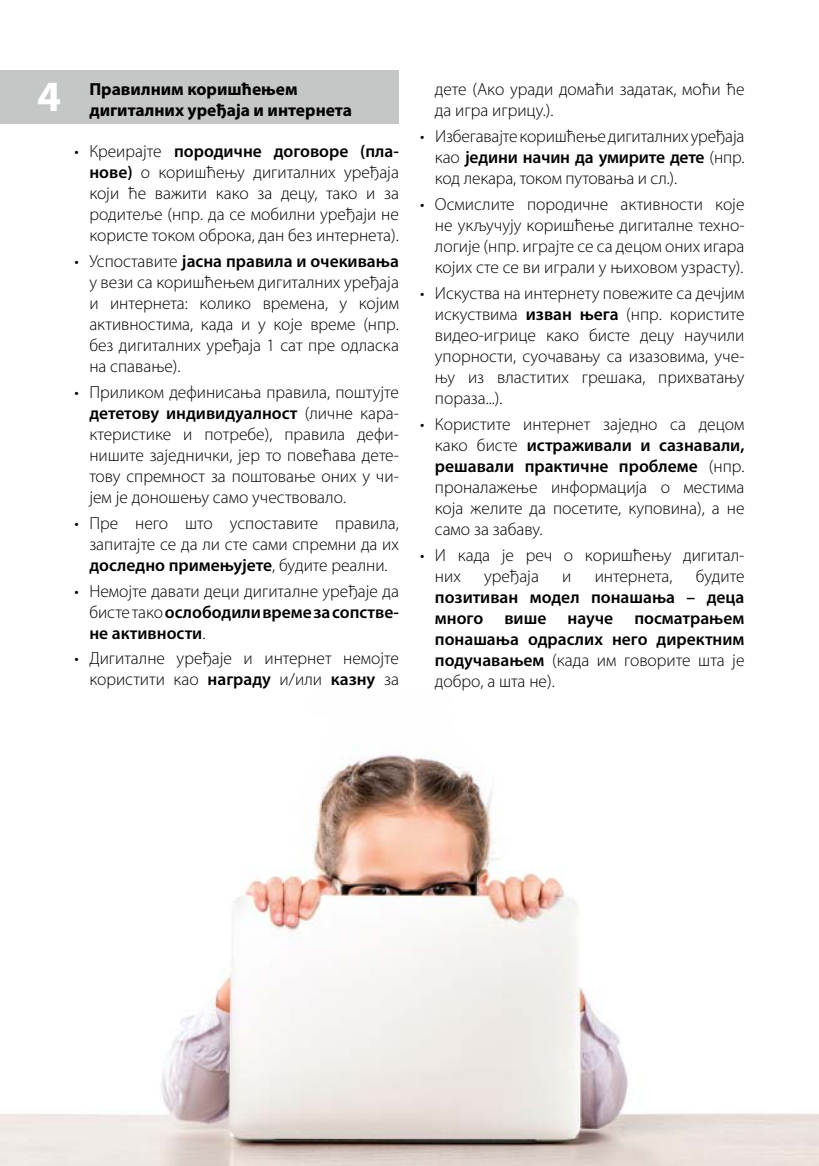
<style>
.page{position:relative;width:819px;height:1166px;background:#fff}
.page>*{position:absolute;margin:0;border:0;box-sizing:border-box;transform-origin:0 0}
.t1{font:700 43.4px "Myriad Pro";color:#fff}
.t2{font:300 17.5px/21px "Myriad Pro";color:#000;text-align:justify}
.t3{font:600 17.5px/21px "Myriad Pro";color:#000;text-align:justify}
.t4{font:700 17.5px/21px "Myriad Pro";color:#000}
.s1{font-weight:600}
.s2{font-weight:300}
</style>
<div class="page">
<img style="left:0;top:754px;width:819px;height:412px">
<div style="left:0;top:70px;width:399px;height:54px;background:#c5c6c6"></div>
<h1 class="t1" style="left:37px;top:68px;width:26px">4</h1>
<p class="t4" style="left:89px;top:78px;width:264px">Правилним коришћењем дигиталних уређаја и интернета</p>
<p class="t2" style="left:89px;top:141px;width:311px;text-indent:-15px">• Креирајте <span class="s1">породичне договоре (пла&shy;нове)</span> о коришћењу дигиталних уређаја који ће важити како за децу, тако и за родитеље (нпр. да се мобилни уређаји не користе током оброка, дан без интернета).</p>
<p class="t2" style="left:89px;top:250px;width:311px;text-indent:-15px">• Успоставите <span class="s1">јасна правила и очекивања </span>у вези са коришћењем дигиталних уређаја и интернета: колико времена, у којим активностима, када и у које време (нпр. без дигиталних уређаја 1 сат пре одласка на спавање).</p>
<p class="t2" style="left:89px;top:381px;width:311px;text-indent:-15px">• Приликом дефинисања правила, поштујте <span class="s1">дететову индивидуалност</span> (личне кара&shy;ктеристике и потребе), правила дефи&shy;нишите заједнички, јер то повећава дете&shy;тову спремност за поштовање оних у чи&shy;јем је доношењу само учествовало.</p>
<p class="t2" style="left:89px;top:512px;width:311px;text-indent:-15px">• Пре него што успоставите правила, запитајте се да ли сте сами спремни да их <span class="s1">доследно примењујете</span>, будите реални.</p>
<p class="t2" style="left:89px;top:580px;width:311px;text-indent:-15px">• Немојте давати деци дигиталне уређаје да бисте тако <span class="s1">ослободили време за сопстве&shy;не активности</span>.</p>
<p class="t2" style="left:74px;top:648px;width:326px;text-align:right">• Дигиталне уређаје и интернет немојте користити као <span class="s1">награду</span> и/или <span class="s1">казну</span> за</p>
<p class="t2" style="left:435px;top:79px;width:311px">дете (Ако уради домаћи задатак, моћи ће да игра игрицу.).</p>
<p class="t2" style="left:435px;top:126px;width:311px;text-indent:-15px">• Избегавајте коришћење дигиталних уређаја као <span class="s1">једини начин да умирите дете</span> (нпр. код лекара, током путовања и сл.).</p>
<p class="t2" style="left:435px;top:194px;width:311px;text-indent:-15px">• Осмислите породичне активности које не укључују коришћење дигиталне техно&shy;логије (нпр. играјте се са децом оних игара којих сте се ви играли у њиховом узрасту).</p>
<p class="t2" style="left:435px;top:283px;width:311px;text-indent:-15px">• Искуства на интернету повежите са дечјим искуствима <span class="s1">изван њега</span> (нпр. користите видео-игрице како бисте децу научили упорности, суочавању са изазовима, уче&shy;њу из властитих грешака, прихватању пораза...).</p>
<p class="t2" style="left:435px;top:413px;width:311px;text-indent:-15px">• Користите интернет заједно са децом како бисте <span class="s1">истраживали и сазнавали, решавали практичне проблеме</span> (нпр. проналажење информација о местима која желите да посетите, куповина), а не само за забаву.</p>
<p class="t2" style="left:435px;top:544px;width:311px;text-indent:-15px">• И када је реч о коришћењу дигитал&shy;них</p>
<p class="t2" style="left:484px;top:565px;width:56px">уређаја</p>
<p class="t2" style="left:562px;top:565px;width:11px">и</p>
<p class="t2" style="left:594px;top:565px;width:79px">интернета,</p>
<p class="t2" style="left:695px;top:565px;width:50px">будите</p>
<p class="t3" style="left:435px;top:586px;width:311px">позитиван модел понашања – деца много више науче посматрањем понашања одраслих него директним подучавањем <span class="s2">(када им говорите шта је добро, а шта не).</span></p>
</div>
